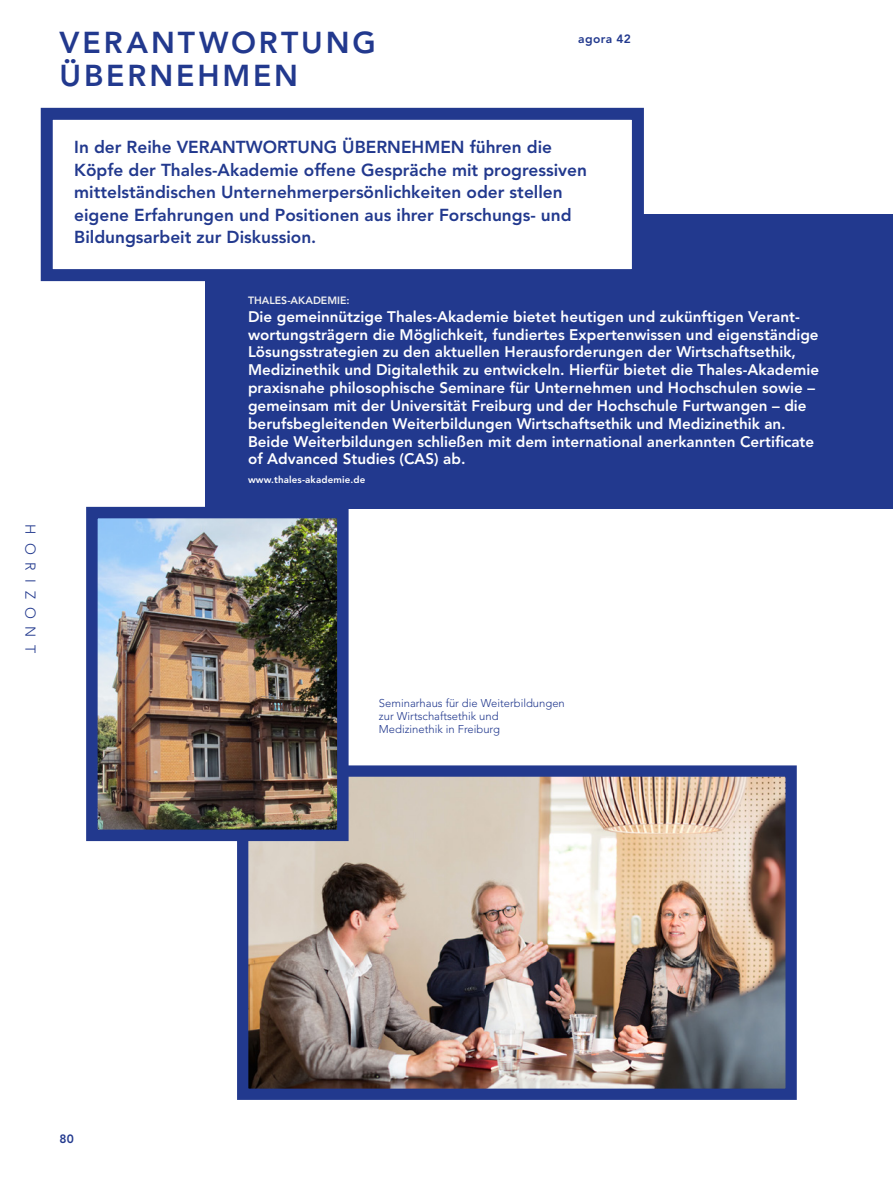
<style>
.page{position:relative;width:893px;height:1178px;background:#fff}
.page>*{position:absolute;margin:0;border:0;box-sizing:border-box;transform-origin:0 0}
.t1{font:800 30px/33px "Avenir";letter-spacing:.095em;color:#22398e}
.t2{font:800 17.25px/22.5px "Avenir";color:#22398e}
.t3{font:800 15.15px/17.9px "Avenir";color:#fff}
.t4{font:300 14.25px "Avenir";letter-spacing:.56em;color:#22398e}
.t5{font:800 12px "Avenir";letter-spacing:.03em;color:#22398e}
.t6{font:300 11.25px/12.9px "Avenir";color:#22398e}
.t7{font:800 10.5px "Avenir";color:#f0f0f0}
.t8{font:800 9.75px "Avenir";letter-spacing:.015em;color:#fff}
</style>
<div class="page">
<div style="left:206px;top:214px;width:687px;height:295px;background:#22398e"></div>
<div style="left:41px;top:108px;width:603px;height:173px;background:#fff;border:12px solid #22398e"></div>
<img style="left:249px;top:777px;width:536px;height:311px">
<div style="left:237px;top:765px;width:560px;height:335px;border:11px solid #22398e"></div>
<img style="left:98px;top:519px;width:239px;height:310px">
<div style="left:86px;top:507px;width:263px;height:334px;border:11px solid #22398e"></div>
<p class="t4" style="left:39px;top:524px;width:131px;rotate:90deg">HORIZONT</p>
<h1 class="t1" style="left:60px;top:26px;width:318px">VERANTWORTUNG<br>ÜBERNEHMEN</h1>
<p class="t5" style="left:578px;top:32px;width:54px">agora 42</p>
<p class="t2" style="left:74px;top:136px;width:514px">In der Reihe VERANTWORTUNG ÜBERNEHMEN führen die Köpfe der Thales-Akademie offene Gespräche mit progressiven mittelständischen Unternehmerpersönlichkeiten oder stellen eigene Erfahrungen und Positionen aus ihrer Forschungs- und Bildungsarbeit zur Diskussion.</p>
<p class="t7" style="left:248px;top:294px;width:103px">THALES-AKADEMIE:</p>
<p class="t3" style="left:248px;top:307px;width:572px">Die gemeinnützige Thales-Akademie bietet heutigen und zukünftigen Verant&shy;wortungsträgern die Möglichkeit, fundiertes Expertenwissen und eigenständige Lösungsstrategien zu den aktuellen Herausforderungen der Wirtschaftsethik, Medizinethik und Digitalethik zu entwickeln. Hierfür bietet die Thales-Akademie praxisnahe philosophische Seminare für Unternehmen und Hochschulen sowie – gemeinsam mit der Universität Freiburg und der Hochschule Furtwangen – die berufsbegleitenden Weiterbildungen Wirtschaftsethik und Medizinethik an.<br>Beide Weiterbildungen schließen mit dem international anerkannten Certificate of Advanced Studies (CAS) ab.</p>
<p class="t8" style="left:248px;top:474px;width:119px">www.thales-akademie.de</p>
<p class="t6" style="left:379px;top:697px;width:187px">Seminarhaus für die Weiterbildungen zur Wirtschaftsethik und<br>Medizinethik in Freiburg</p>
<p class="t5" style="left:59px;top:1132px;width:16px">80</p>
</div>
